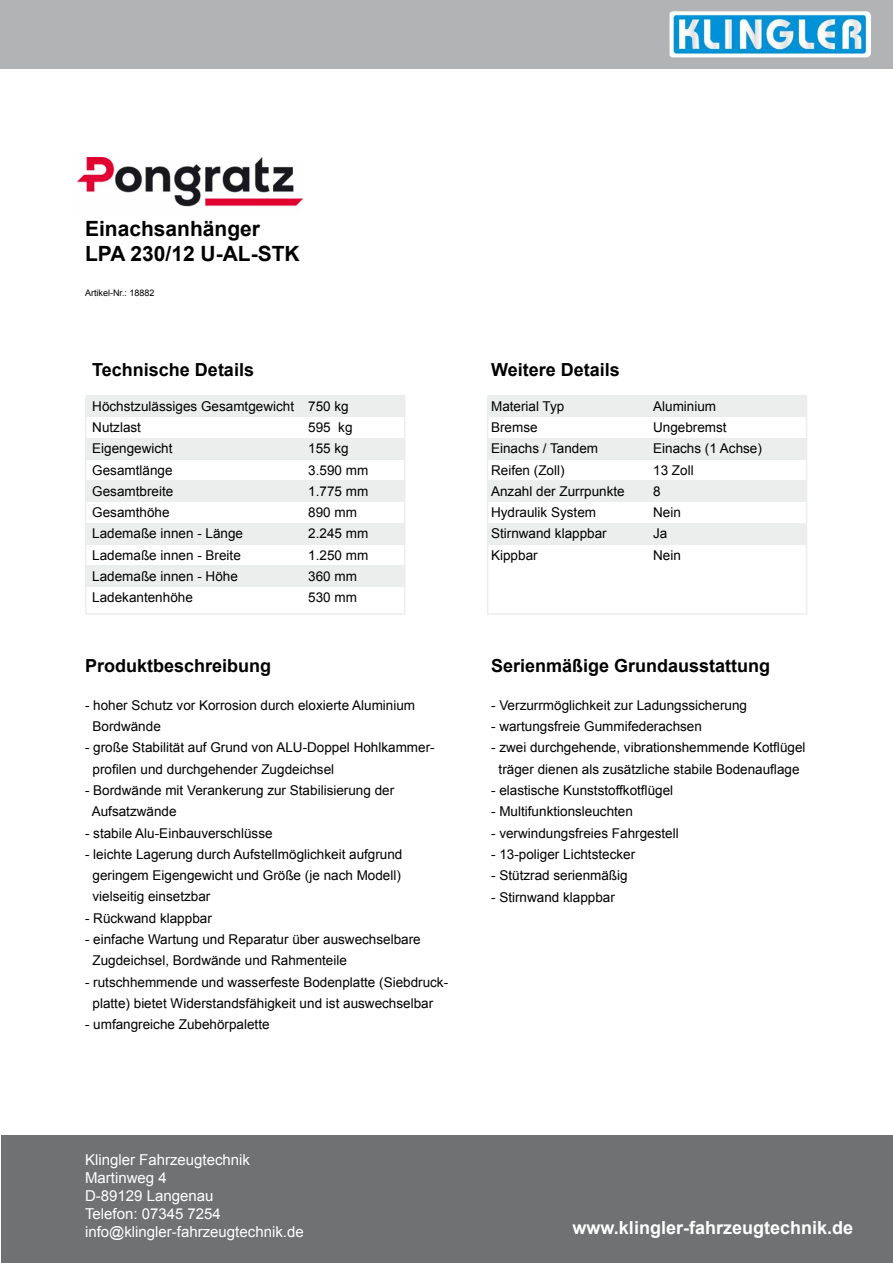
<style>
.page{position:relative;width:893px;height:1263px;background:#fff}
.page>*{position:absolute;margin:0;border:0;box-sizing:border-box;transform-origin:0 0}
.t1{font:700 21px/25.2px "Arial";color:#000}
.t2{font:700 18px "Arial";color:#000}
.t3{font:700 18px "Arial";color:#fff}
.t4{font:15px/18px "Arial";color:#fff}
.t5{font:13.5px/21.3px "Arial";color:#000}
.t6{font:9px "Arial";color:#000}
</style>
<div class="page">
<img style="left:76px;top:157px;width:226px;height:50px">
<div style="left:1px;top:1135px;width:891px;height:127px;background:#707172"></div>
<div style="left:0;top:0;width:893px;height:68px;background:#b1b3b4"></div>
<img style="left:669px;top:11px;width:202px;height:47px">
<div style="left:488px;top:395px;width:318px;height:22px;background:#eceded"></div>
<div style="left:488px;top:438px;width:318px;height:21px;background:#eceded"></div>
<div style="left:488px;top:480px;width:318px;height:22px;background:#eceded"></div>
<div style="left:488px;top:523px;width:318px;height:21px;background:#eceded"></div>
<div style="left:487px;top:395px;width:320px;height:220px;border:2px solid #eceded"></div>
<div style="left:86px;top:395px;width:319px;height:22px;background:#eceded"></div>
<div style="left:86px;top:438px;width:319px;height:21px;background:#eceded"></div>
<div style="left:86px;top:480px;width:319px;height:22px;background:#eceded"></div>
<div style="left:86px;top:523px;width:319px;height:21px;background:#eceded"></div>
<div style="left:86px;top:566px;width:319px;height:21px;background:#eceded"></div>
<div style="left:85px;top:396px;width:320px;height:219px;border:2px solid #eceded"></div>
<h1 class="t1" style="left:85px;top:217px;width:216px">Einachsanhänger<br>LPA 230/12 U-AL-STK</h1>
<p class="t6" style="left:85px;top:287px;width:71px">Artikel-Nr.: 18882</p>
<h2 class="t2" style="left:92px;top:358px;width:163px">Technische Details</h2>
<p class="t5" style="left:92px;top:395px;width:258px">Höchstzulässiges Gesamtgewicht 750 kg<br>Nutzlast</p>
<p class="t5" style="left:308px;top:417px;width:46px">595 kg</p>
<p class="t5" style="left:92px;top:438px;width:82px">Eigengewicht</p>
<p class="t5" style="left:308px;top:438px;width:42px">155 kg</p>
<p class="t5" style="left:92px;top:459px;width:82px">Gesamtlänge</p>
<p class="t5" style="left:308px;top:459px;width:62px">3.590 mm</p>
<p class="t5" style="left:92px;top:481px;width:83px">Gesamtbreite</p>
<p class="t5" style="left:308px;top:481px;width:62px">1.775 mm</p>
<p class="t5" style="left:92px;top:502px;width:79px">Gesamthöhe</p>
<p class="t5" style="left:308px;top:502px;width:50px">890 mm</p>
<p class="t5" style="left:92px;top:523px;width:152px">Lademaße innen - Länge</p>
<p class="t5" style="left:308px;top:523px;width:62px">2.245 mm</p>
<p class="t5" style="left:92px;top:544px;width:150px">Lademaße innen - Breite</p>
<p class="t5" style="left:308px;top:544px;width:62px">1.250 mm</p>
<p class="t5" style="left:92px;top:566px;width:147px">Lademaße innen - Höhe</p>
<p class="t5" style="left:308px;top:566px;width:50px">360 mm</p>
<p class="t5" style="left:92px;top:587px;width:102px">Ladekantenhöhe</p>
<p class="t5" style="left:308px;top:587px;width:50px">530 mm</p>
<h2 class="t2" style="left:491px;top:358px;width:130px">Weitere Details</h2>
<p class="t5" style="left:491px;top:395px;width:75px">Material Typ</p>
<p class="t5" style="left:653px;top:395px;width:65px">Aluminium</p>
<p class="t5" style="left:491px;top:417px;width:48px">Bremse</p>
<p class="t5" style="left:653px;top:417px;width:75px">Ungebremst</p>
<p class="t5" style="left:491px;top:438px;width:109px">Einachs / Tandem</p>
<p class="t5" style="left:653px;top:438px;width:110px">Einachs (1 Achse)</p>
<p class="t5" style="left:491px;top:459px;width:75px">Reifen (Zoll)</p>
<p class="t5" style="left:653px;top:459px;width:42px">13 Zoll</p>
<p class="t5" style="left:491px;top:481px;width:135px">Anzahl der Zurrpunkte</p>
<p class="t5" style="left:653px;top:481px;width:9px">8</p>
<p class="t5" style="left:491px;top:502px;width:107px">Hydraulik System</p>
<p class="t5" style="left:653px;top:502px;width:29px">Nein</p>
<p class="t5" style="left:491px;top:523px;width:117px">Stirnwand klappbar</p>
<p class="t5" style="left:653px;top:523px;width:16px">Ja</p>
<p class="t5" style="left:491px;top:544px;width:48px">Kippbar</p>
<p class="t5" style="left:653px;top:544px;width:29px">Nein</p>
<h2 class="t2" style="left:85px;top:654px;width:188px">Produktbeschreibung</h2>
<h2 class="t2" style="left:491px;top:654px;width:281px">Serienmäßige Grundausstattung</h2>
<p class="t5" style="left:93px;top:694px;width:324px;text-indent:-8px">- hoher Schutz vor Korrosion durch eloxierte Aluminium<br>Bordwände</p>
<p class="t5" style="left:93px;top:737px;width:344px;text-indent:-8px">- große Stabilität auf Grund von ALU-Doppel Hohlkammer&shy;profilen und durchgehender Zugdeichsel</p>
<p class="t5" style="left:92px;top:780px;width:304px;text-indent:-7px">- Bordwände mit Verankerung zur Stabilisierung der<br>Aufsatzwände</p>
<p class="t5" style="left:85px;top:822px;width:189px">- stabile Alu-Einbauverschlüsse</p>
<p class="t5" style="left:93px;top:844px;width:311px;text-align:justify;text-indent:-8px">- leichte Lagerung durch Aufstellmöglichkeit aufgrund geringem Eigengewicht und Größe (je nach Modell) vielseitig einsetzbar</p>
<p class="t5" style="left:85px;top:907px;width:128px">- Rückwand klappbar</p>
<p class="t5" style="left:93px;top:929px;width:330px;text-indent:-8px">- einfache Wartung und Reparatur über auswechselbare<br>Zugdeichsel, Bordwände und Rahmenteile</p>
<p class="t5" style="left:85px;top:971px;width:365px;text-align:center">- rutschhemmende und wasserfeste Bodenplatte (Siebdruck&shy;platte) bietet Widerstandsfähigkeit und ist auswechselbar</p>
<p class="t5" style="left:85px;top:1014px;width:186px">- umfangreiche Zubehörpalette</p>
<p class="t5" style="left:491px;top:694px;width:257px">- Verzurrmöglichkeit zur Ladungssicherung</p>
<p class="t5" style="left:491px;top:716px;width:212px">- wartungsfreie Gummifederachsen</p>
<p class="t5" style="left:491px;top:737px;width:316px;text-align:center">- zwei durchgehende, vibrationshemmende Kotflügel träger dienen als zusätzliche stabile Bodenauflage</p>
<p class="t5" style="left:491px;top:780px;width:184px">- elastische Kunststoffkotflügel</p>
<p class="t5" style="left:491px;top:801px;width:143px">- Multifunktionsleuchten</p>
<p class="t5" style="left:491px;top:822px;width:189px">- verwindungsfreies Fahrgestell</p>
<p class="t5" style="left:491px;top:844px;width:146px">- 13-poliger Lichtstecker</p>
<p class="t5" style="left:491px;top:865px;width:138px">- Stützrad serienmäßig</p>
<p class="t5" style="left:491px;top:886px;width:125px">- Stirnwand klappbar</p>
<p class="t4" style="left:85px;top:1151px;width:220px">Klingler Fahrzeugtechnik<br>Martinweg 4<br>D-89129 Langenau<br>Telefon: 07345 7254 info@klingler-fahrzeugtechnik.de</p>
<h2 class="t3" style="left:573px;top:1215px;width:282px">www.klingler-fahrzeugtechnik.de</h2>
</div>
